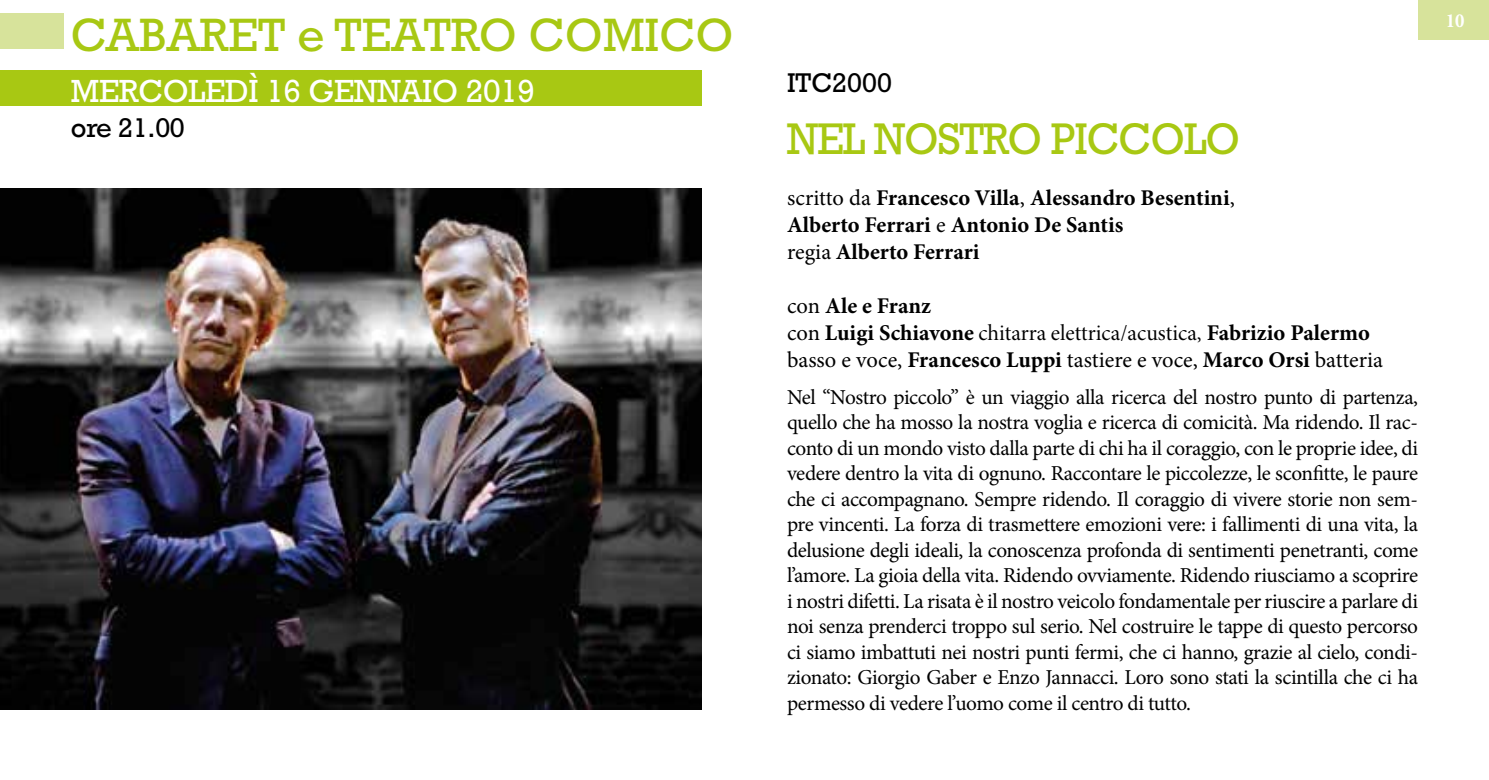
<style>
.page{position:relative;width:1489px;height:780px;background:#fff}
.page>*{position:absolute;margin:0;border:0;box-sizing:border-box;transform-origin:0 0}
.t1{font:47.5px "Rockwell";color:#a8c813}
.t2{font:45px "Rockwell";letter-spacing:-.025em;color:#a8c813;scale:.96 1}
.t3{font:32.5px "Rockwell";letter-spacing:-.01em;color:#fff}
.t4{font:27.5px "Rockwell";color:#000}
.t5{font:700 22.5px/27px "Minion Pro";color:#000}
.t6{font:21.25px/25.5px "Minion Pro";letter-spacing:-.02em;color:#000;text-align:justify}
.t7{font:700 condensed 20px "Minion Pro";color:#fff}
.s1{font-weight:400}
.s2{font-family:"Minion Pro Subh";font-weight:400}
</style>
<div class="page">
<div style="left:0;top:70px;width:701px;height:36px;background:#a8c813"></div>
<img style="left:0;top:189px;width:702px;height:520px">
<div style="left:0;top:13px;width:64px;height:36px;background:#d7e39b"></div>
<div style="left:1417px;top:0;width:71px;height:39px;background:#d7e39b"></div>
<h1 class="t1" style="left:71px;top:8px;width:664px">CABARET e TEATRO COMICO</h1>
<p class="t7" style="left:1445px;top:9px;width:20px">10</p>
<h3 class="t3" style="left:71px;top:72px;width:466px">MERCOLEDÌ 16 GENNAIO 2019</h3>
<p class="t4" style="left:71px;top:112px;width:115px">ore 21.00</p>
<p class="t4" style="left:787px;top:67px;width:106px">ITC2000</p>
<h2 class="t2" style="left:787px;top:113px;width:473px">NEL NOSTRO PICCOLO</h2>
<p class="t5" style="left:787px;top:185px;width:449px"><span class="s1">scritto da</span> Francesco Villa<span class="s1">,</span> Alessandro Besentini<span class="s1">,<br></span>Alberto Ferrari <span class="s1">e</span> Antonio De Santis<br><span class="s1">regia</span> Alberto Ferrari</p>
<p class="t5" style="left:787px;top:293px;width:597px"><span class="s1">con</span> Ale e Franz<br><span class="s1">con</span> Luigi Schiavone <span class="s2">chitarra elettrica/acustica,</span> Fabrizio Palermo <span class="s1">basso e voce,</span> Francesco Luppi <span class="s1">tastiere e voce,</span> Marco Orsi <span class="s1">batteria</span></p>
<p class="t6" style="left:787px;top:384px;width:632px">Nel “Nostro piccolo” è un viaggio alla ricerca del nostro punto di partenza, quello che ha mosso la nostra voglia e ricerca di comicità. Ma ridendo. Il rac&shy;conto di un mondo visto dalla parte di chi ha il coraggio, con le proprie idee, di vedere dentro la vita di ognuno. Raccontare le piccolezze, le sconfitte, le paure che ci accompagnano. Sempre ridendo. Il coraggio di vivere storie non sem&shy;pre vincenti. La forza di trasmettere emozioni vere: i fallimenti di una vita, la delusione degli ideali, la conoscenza profonda di sentimenti penetranti, come l’amore. La gioia della vita. Ridendo ovviamente. Ridendo riusciamo a scoprire i nostri difetti. La risata è il nostro veicolo fondamentale per riuscire a parlare di noi senza prenderci troppo sul serio. Nel costruire le tappe di questo percorso ci siamo imbattuti nei nostri punti fermi, che ci hanno, grazie al cielo, condi&shy;zionato: Giorgio Gaber e Enzo Jannacci. Loro sono stati la scintilla che ci ha permesso di vedere l’uomo come il centro di tutto.</p>
</div>
